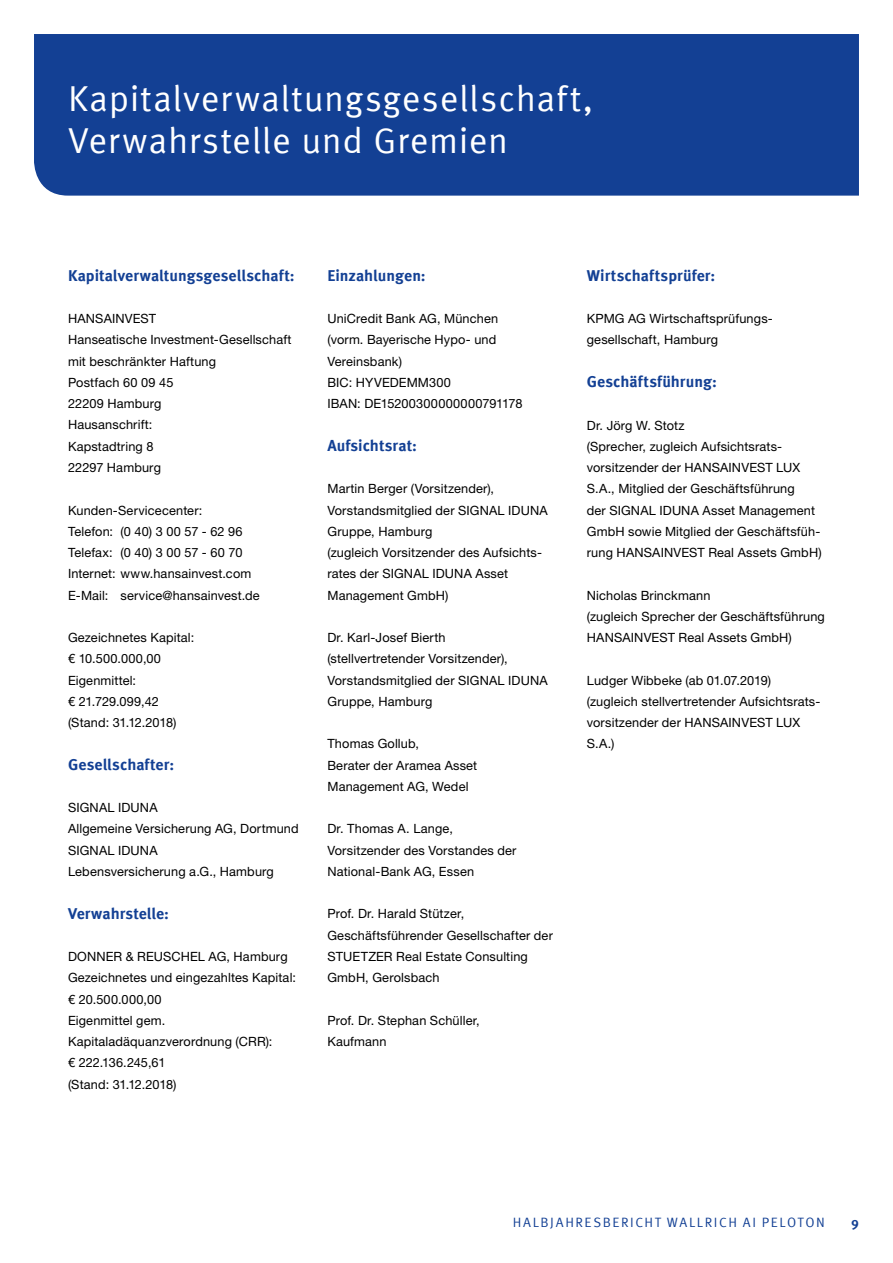
<style>
.page{position:relative;width:893px;height:1263px;background:#fff}
.page>*{position:absolute;margin:0;border:0;box-sizing:border-box;transform-origin:0 0}
.t1{font:36px/42.5px "Meta Offc Pro Norm";letter-spacing:.02em;color:#fff}
.t2{font:700 15.75px "Meta Offc Pro";letter-spacing:.005em;color:#134094}
.t3{font:13.5px "Meta Offc Pro Norm";letter-spacing:.12em;color:#134094}
.t4{font:700 13.5px "Meta Offc Pro";color:#134094}
.t5{font:12.75px/21.3px "Helvetica Neue LTW1 G";letter-spacing:.01em;color:#000}
</style>
<div class="page">
<div style="left:34px;top:34px;width:825px;height:162px;background:#134094"></div>
<h1 class="t1" style="left:68px;top:75px;width:527px">Kapitalverwaltungsgesellschaft,<br>Verwahrstelle und Gremien</h1>
<p class="t2" style="left:68px;top:263px;width:228px">Kapitalverwaltungsgesellschaft:</p>
<p class="t5" style="left:68px;top:308px;width:225px">HANSAINVEST<br>Hanseatische Investment-Gesellschaft mit beschränkter Haftung<br>Postfach 60 09 45<br>22209 Hamburg<br>Hausanschrift:<br>Kapstadtring 8<br>22297 Hamburg</p>
<p class="t5" style="left:68px;top:499px;width:193px">Kunden-Servicecenter:<br>Telefon: (0 40) 3 00 57 - 62 96<br>Telefax: (0 40) 3 00 57 - 60 70<br>Internet: www.hansainvest.com<br>E-Mail: service@hansainvest.de</p>
<p class="t5" style="left:68px;top:627px;width:128px">Gezeichnetes Kapital: € 10.500.000,00<br>Eigenmittel:<br>€ 21.729.099,42 (Stand: 31.12.2018)</p>
<p class="t2" style="left:68px;top:752px;width:108px">Gesellschafter:</p>
<p class="t5" style="left:68px;top:797px;width:232px">SIGNAL IDUNA<br>Allgemeine Versicherung AG, Dortmund<br>SIGNAL IDUNA<br>Lebensversicherung a.G., Hamburg</p>
<p class="t2" style="left:68px;top:901px;width:103px">Verwahrstelle:</p>
<p class="t5" style="left:68px;top:946px;width:229px">DONNER &amp; REUSCHEL AG, Hamburg<br>Gezeichnetes und eingezahltes Kapital: € 20.500.000,00<br>Eigenmittel gem.<br>Kapitaladäquanzverordnung (CRR):<br>€ 222.136.245,61<br>(Stand: 31.12.2018)</p>
<p class="t2" style="left:327px;top:263px;width:100px">Einzahlungen:</p>
<p class="t5" style="left:327px;top:308px;width:197px">UniCredit Bank AG, München (vorm. Bayerische Hypo- und<br>Vereinsbank)<br>BIC: HYVEDEMM300<br>IBAN: DE15200300000000791178</p>
<p class="t2" style="left:327px;top:433px;width:91px">Aufsichtsrat:</p>
<p class="t5" style="left:327px;top:478px;width:222px">Martin Berger (Vorsitzender),<br>Vorstandsmitglied der SIGNAL IDUNA<br>Gruppe, Hamburg<br>(zugleich Vorsitzender des Aufsichts&shy;rates der SIGNAL IDUNA Asset<br>Management GmbH)</p>
<p class="t5" style="left:327px;top:627px;width:222px">Dr. Karl-Josef Bierth<br>(stellvertretender Vorsitzender),<br>Vorstandsmitglied der SIGNAL IDUNA<br>Gruppe, Hamburg</p>
<p class="t5" style="left:327px;top:733px;width:151px">Thomas Gollub,<br>Berater der Aramea Asset<br>Management AG, Wedel</p>
<p class="t5" style="left:327px;top:818px;width:191px">Dr. Thomas A. Lange,<br>Vorsitzender des Vorstandes der<br>National-Bank AG, Essen</p>
<p class="t5" style="left:327px;top:903px;width:227px">Prof. Dr. Harald Stützer,<br>Geschäftsführender Gesellschafter der<br>STUETZER Real Estate Consulting<br>GmbH, Gerolsbach</p>
<p class="t5" style="left:327px;top:1009px;width:154px">Prof. Dr. Stephan Schüller,<br>Kaufmann</p>
<p class="t2" style="left:587px;top:263px;width:130px">Wirtschaftsprüfer:</p>
<p class="t5" style="left:587px;top:308px;width:188px">KPMG AG Wirtschaftsprüfungs&shy;gesellschaft, Hamburg</p>
<p class="t2" style="left:587px;top:369px;width:132px">Geschäftsführung:</p>
<p class="t5" style="left:587px;top:414px;width:236px">Dr. Jörg W. Stotz<br>(Sprecher, zugleich Aufsichtsrats&shy;vorsitzender der HANSAINVEST LUX S.A., Mitglied der Geschäftsführung<br>der SIGNAL IDUNA Asset Management GmbH sowie Mitglied der Geschäftsfüh&shy;rung HANSAINVEST Real Assets GmbH)</p>
<p class="t5" style="left:587px;top:584px;width:240px">Nicholas Brinckmann<br>(zugleich Sprecher der Geschäftsführung<br>HANSAINVEST Real Assets GmbH)</p>
<p class="t5" style="left:587px;top:669px;width:235px">Ludger Wibbeke (ab 01.07.2019) (zugleich stellvertretender Aufsichtsrats&shy;vorsitzender der HANSAINVEST LUX<br>S.A.)</p>
<p class="t3" style="left:513px;top:1211px;width:176px">HALBJAHRESBERICHT Wallrich</p>
<p class="t3" style="left:743px;top:1211px;width:38px">AI Peloto</p>
<p class="t3" style="left:816px;top:1211px;width:10px">n</p>
<p class="t4" style="left:851px;top:1214px;width:9px">9</p>
</div>
